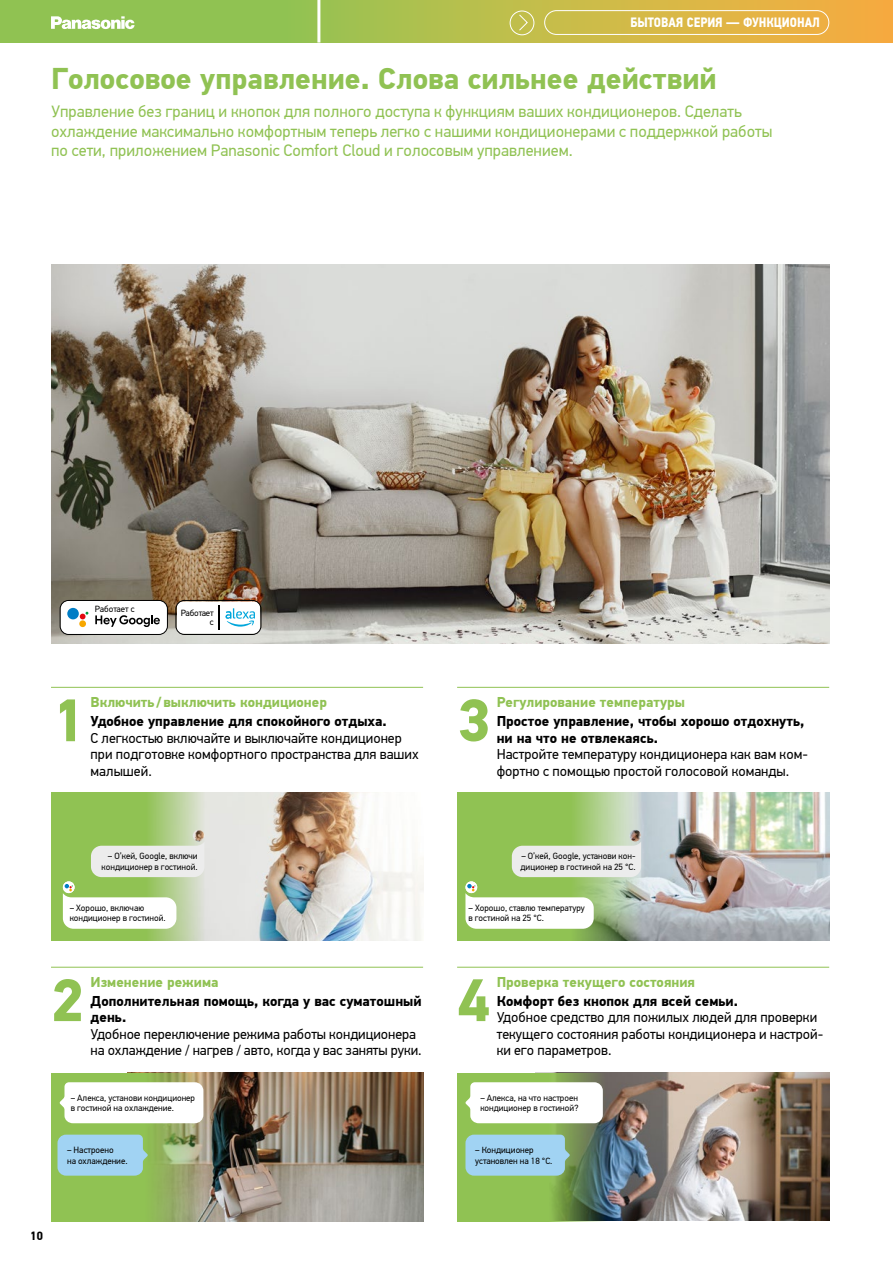
<style>
.page{position:relative;width:893px;height:1263px;background:#fff}
.page>*{position:absolute;margin:0;border:0;box-sizing:border-box;transform-origin:0 0}
.din_9_5{font:700 60px "PF Din Text Pro";color:#90c253}
.заголовок_20{font:700 30px "PF Din Text Pro";color:#90c253}
.заголовок_20-2{font:16.5px/19.5px "PF Din Text Pro";color:#90c253}
.din_9_5-2{font:14.25px/16.5px "PF Din Text Pro";color:#000}
.din_9_5-3{font:700 14.25px/16.5px "PF Din Text Pro";color:#000}
.подзаг_зеленый{font:700 14.25px "PF Din Text Pro";color:#90c253}
.t1{font:700 13.5px "PF Din Text Cond Pro";color:#fff}
.t2{font:700 12px "PF Din Text Pro";color:#000}
.din_6{font:9px/10.5px "PF Din Text Pro";color:#000}
.din_6-2{font:9px/9px "PF Din Text Pro";letter-spacing:-.02em;color:#000;text-align:right}
</style>
<div class="page">
<img style="left:605px;top:1073px;width:224px;height:147px">
<img style="left:203px;top:1073px;width:220px;height:148px">
<img style="left:641px;top:792px;width:188px;height:148px">
<img style="left:118px;top:792px;width:305px;height:149px">
<svg style="left:51px;top:792px;width:154px;height:148px;background:#9cc669"></svg>
<svg style="left:51px;top:1073px;width:152px;height:148px;background:#94b85f"></svg>
<svg style="left:457px;top:1073px;width:148px;height:148px;background:#7ca555"></svg>
<svg style="left:457px;top:792px;width:184px;height:148px;background:#98c267"></svg>
<img style="left:51px;top:264px;width:778px;height:380px">
<svg style="left:177px;top:601px;width:83px;height:32px"></svg>
<div style="left:176px;top:600px;width:85px;height:35px;border:1px solid #000;border-radius:9px"></div>
<svg style="left:60px;top:601px;width:107px;height:33px"></svg>
<div style="left:79px;top:620px;width:7px;height:7px;background:#f7a700;border-radius:50%"></div>
<div style="left:67px;top:608px;width:12px;height:11px;background:#007dc5;border-radius:50%"></div>
<div style="left:60px;top:600px;width:108px;height:35px;border:1px solid #000;border-radius:9px"></div>
<hr style="left:51px;top:687px;width:372px;height:1px;background:#90c253">
<hr style="left:457px;top:687px;width:372px;height:1px;background:#90c253">
<hr style="left:51px;top:967px;width:372px;height:1px;background:#90c253">
<hr style="left:457px;top:967px;width:372px;height:1px;background:#90c253">
<svg style="left:63px;top:830px;width:142px;height:99px"></svg>
<svg style="left:465px;top:830px;width:176px;height:99px"></svg>
<div style="left:58px;top:1135px;width:90px;height:40px;background:#a1d3f3"></div>
<svg style="left:60px;top:1082px;width:143px;height:41px"></svg>
<div style="left:465px;top:1135px;width:105px;height:40px;background:#a1d3f3"></div>
<svg style="left:465px;top:1082px;width:138px;height:41px"></svg>
<svg style="left:0;top:0;width:893px;height:43px;background:#b7bc4c"></svg>
<div style="left:544px;top:10px;width:285px;height:25px;border:1px solid #fff;border-radius:12px"></div>
<div style="left:510px;top:11px;width:24px;height:24px;border:1px solid #fff;border-radius:50%"></div>
<svg style="left:518px;top:14px;width:10px;height:17px"></svg>
<hr style="left:317px;top:0;width:3px;height:43px;background:#fff">
<svg style="left:51px;top:16px;width:83px;height:13px"></svg>
<p class="t1" style="left:630px;top:14px;width:191px">БЫТОВАЯ СЕРИЯ — ФУНКЦИОНАЛ</p>
<p class="заголовок_20" style="left:51px;top:61px;width:667px">Голосовое управление. Слова сильнее действий</p>
<p class="заголовок_20-2" style="left:51px;top:102px;width:723px">Управление без границ и кнопок для полного доступа к функциям ваших кондиционеров. Сделать охлаждение максимально комфортным теперь легко с нашими кондиционерами с поддержкой работы по сети, приложением Panasonic Comfort Cloud и голосовым управлением.</p>
<p class="din_6" style="left:95px;top:604px;width:41px">Работает с</p>
<p class="din_6-2" style="left:181px;top:608px;width:34px">Работает с</p>
<p class="подзаг_зеленый" style="left:91px;top:693px;width:238px">Включить/выключить кондиционер</p>
<p class="din_9_5-3" style="left:91px;top:713px;width:298px">Удобное управление для спокойного отдыха.</p>
<p class="din_9_5-2" style="left:91px;top:729px;width:330px">С легкостью включайте и выключайте кондиционер при подготовке комфортного пространства для ваших малышей.</p>
<p class="din_9_5" style="left:51px;top:684px;width:34px">1</p>
<p class="подзаг_зеленый" style="left:497px;top:693px;width:190px">Регулирование температуры</p>
<p class="din_9_5" style="left:457px;top:684px;width:34px">3</p>
<p class="din_9_5-3" style="left:497px;top:713px;width:309px">Простое управление, чтобы хорошо отдохнуть, ни на что не отвлекаясь.</p>
<p class="din_9_5-2" style="left:497px;top:746px;width:313px">Настройте температуру кондиционера как вам ком&shy;фортно с помощью простой голосовой команды.</p>
<p class="din_6" style="left:102px;top:851px;width:98px;text-align:right">– О’кей, Google, включи кондиционер в гостиной.</p>
<p class="din_6" style="left:70px;top:902px;width:98px">– Хорошо, включаю кондиционер в гостиной.</p>
<p class="din_6" style="left:521px;top:851px;width:117px">– О’кей, Google, установи кон&shy;диционер в гостиной на 25 °C.</p>
<p class="din_6" style="left:468px;top:902px;width:118px">– Хорошо, ставлю температуру в гостиной на 25 °C.</p>
<p class="din_9_5" style="left:51px;top:964px;width:34px">2</p>
<p class="подзаг_зеленый" style="left:497px;top:973px;width:200px">Проверка текущего состояния</p>
<p class="подзаг_зеленый" style="left:91px;top:973px;width:129px">Изменение режима</p>
<p class="din_9_5-3" style="left:91px;top:993px;width:332px">Дополнительная помощь, когда у вас суматошный день.</p>
<p class="din_9_5-2" style="left:91px;top:1026px;width:332px">Удобное переключение режима работы кондиционера на охлаждение / нагрев / авто, когда у вас заняты руки.</p>
<p class="din_9_5" style="left:457px;top:964px;width:34px">4</p>
<p class="din_9_5-3" style="left:497px;top:993px;width:243px">Комфорт без кнопок для всей семьи.</p>
<p class="din_9_5-2" style="left:497px;top:1009px;width:328px">Удобное средство для пожилых людей для проверки текущего состояния работы кондиционера и настрой&shy;ки его параметров.</p>
<p class="din_6" style="left:71px;top:1092px;width:126px">– Алекса, установи кондиционер в гостиной на охлаждение.</p>
<p class="din_6" style="left:67px;top:1145px;width:62px">– Настроено<br>на охлаждение.</p>
<p class="din_6" style="left:480px;top:1092px;width:100px">– Алекса, на что настроен кондиционер в гостиной?</p>
<p class="din_6" style="left:475px;top:1145px;width:79px">– Кондиционер установлен на 18 °C.</p>
<p class="t2" style="left:30px;top:1229px;width:15px">10</p>
</div>
